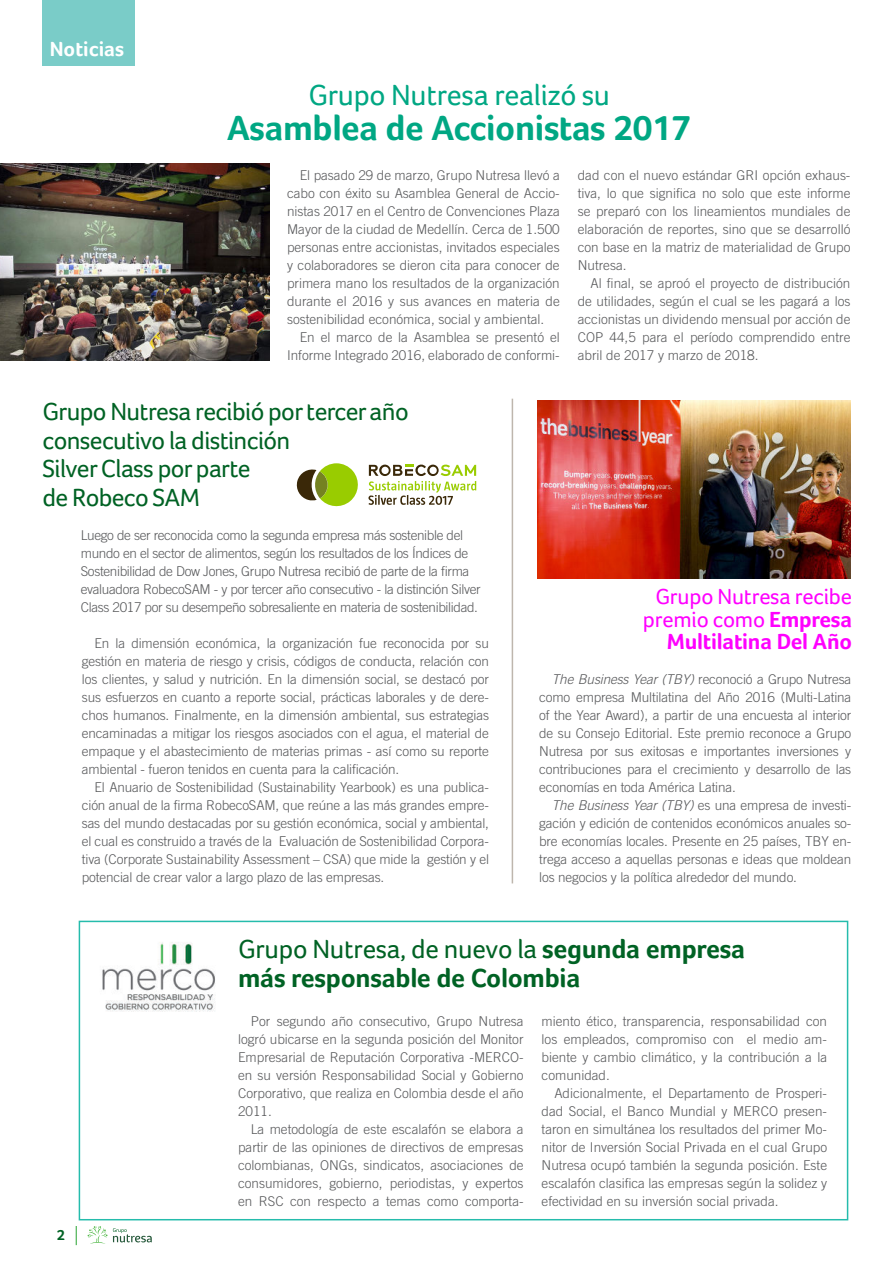
<style>
.page{position:relative;width:893px;height:1263px;background:#fff}
.page>*{position:absolute;margin:0;border:0;box-sizing:border-box;transform-origin:0 0}
.t1{font:700 36px "Foco";letter-spacing:-.01em;color:#00a783}
.t2{font:30px "Foco";letter-spacing:-.01em;color:#00a783}
.t3{font:700 27px/28.5px "Foco";letter-spacing:-.01em;color:#006224}
.t4{font:25.5px/28.5px "Foco";letter-spacing:-.025em;color:#006224}
.t5{font:22.5px/22.5px "Foco";letter-spacing:-.01em;color:#f0f;text-align:right}
.t6{font:700 21px "Foco";color:#fff}
.t7{font:700 15px "Foco";color:#006224}
.t8{font:300 13.5px/18px "Trade Gothic";letter-spacing:-.01em;color:#57585a;text-align:justify}
.s1{font-weight:700}
.s2{font-style:italic}
.s3{font-weight:400}
</style>
<div class="page">
<div style="left:79px;top:921px;width:769px;height:299px;border:2px solid #25bcac"></div>
<div style="left:43px;top:0;width:92px;height:65px;background:#7accc8"></div>
<svg style="left:88px;top:1226px;width:64px;height:18px"></svg>
<svg style="left:76px;top:1226px;width:1px;height:19px"></svg>
<img style="left:0;top:164px;width:270px;height:197px">
<svg style="left:297px;top:463px;width:61px;height:43px"></svg>
<svg style="left:368px;top:464px;width:108px;height:41px"></svg>
<img style="left:102px;top:942px;width:113px;height:70px">
<img style="left:537px;top:400px;width:313px;height:178px">
<hr style="left:512px;top:399px;width:1px;height:484px;background:#beb6ad">
<h3 class="t6" style="left:50px;top:41px;width:76px">Noticias</h3>
<h2 class="t2" style="left:309px;top:82px;width:303px">Grupo Nutresa realizó su</h2>
<h1 class="t1" style="left:227px;top:113px;width:466px">Asamblea de Accionistas 2017</h1>
<p class="t8" style="left:287px;top:167px;width:274px;text-indent:13px">El pasado 29 de marzo, Grupo Nutresa llevó a cabo con éxito su Asamblea General de Accio&shy;nistas 2017 en el Centro de Convenciones Plaza Mayor de la ciudad de Medellín. Cerca de 1.500 personas entre accionistas, invitados especiales y colaboradores se dieron cita para conocer de primera mano los resultados de la organización durante el 2016 y sus avances en materia de sostenibilidad económica, social y ambiental.</p>
<p class="t8" style="left:287px;top:329px;width:274px;text-align:right">En el marco de la Asamblea se presentó el<br>Informe Integrado 2016, elaborado de conformi-</p>
<p class="t8" style="left:578px;top:167px;width:274px">dad con el nuevo estándar GRI opción exhaus&shy;tiva, lo que significa no solo que este informe se preparó con los lineamientos mundiales de elaboración de reportes, sino que se desarrolló con base en la matriz de materialidad de Grupo Nutresa.</p>
<p class="t8" style="left:578px;top:275px;width:274px;text-indent:13px">Al final, se aproó el proyecto de distribución de utilidades, según el cual se les pagará a los accionistas un dividendo mensual por acción de COP 44,5 para el período comprendido entre abril de 2017 y marzo de 2018.</p>
<h3 class="t4" style="left:43px;top:399px;width:368px">Grupo Nutresa recibió por tercer año consecutivo la distinción<br>Silver Class por parte<br>de Robeco SAM</h3>
<p class="t8" style="left:81px;top:527px;width:401px;text-align:left">Luego de ser reconocida como la segunda empresa más sostenible del mundo en el sector de alimentos, según los resultados de los Índices de Sostenibilidad de Dow Jones, Grupo Nutresa recibió de parte de la firma evaluadora RobecoSAM - y por tercer año consecutivo - la distinción Silver Class 2017 por su desempeño sobresaliente en materia de sostenibilidad.</p>
<p class="t8" style="left:82px;top:635px;width:409px;text-indent:13px">En la dimensión económica, la organización fue reconocida por su gestión en materia de riesgo y crisis, códigos de conducta, relación con los clientes, y salud y nutrición. En la dimensión social, se destacó por sus esfuerzos en cuanto a reporte social, prácticas laborales y de dere&shy;chos humanos. Finalmente, en la dimensión ambiental, sus estrategias encaminadas a mitigar los riesgos asociados con el agua, el material de empaque y el abastecimiento de materias primas - así como su reporte ambiental - fueron tenidos en cuenta para la calificación.</p>
<p class="t8" style="left:82px;top:779px;width:409px;text-indent:13px">El Anuario de Sostenibilidad (Sustainability Yearbook) es una publica&shy;ción anual de la firma RobecoSAM, que reúne a las más grandes empre&shy;sas del mundo destacadas por su gestión económica, social y ambiental, el cual es construido a través de la Evaluación de Sostenibilidad Corpora&shy;tiva (Corporate Sustainability Assessment – CSA) que mide la gestión y el potencial de crear valor a largo plazo de las empresas.</p>
<h3 class="t5" style="left:643px;top:587px;width:211px">Grupo Nutresa recibe premio como <span class="s1">Empresa<br>Multilatina Del Año</span></h3>
<p class="t8" style="left:539px;top:671px;width:314px;text-indent:13px"><span class="s2">The Business Year (TBY)</span> reconoció a Grupo Nutresa como empresa Multilatina del Año 2016 (Multi-Latina of the Year Award), a partir de una encuesta al interior de su Consejo Editorial. Este premio reconoce a Grupo Nutresa por sus exitosas e importantes inversiones y contribuciones para el crecimiento y desarrollo de las economías en toda América Latina.</p>
<p class="t8" style="left:539px;top:797px;width:314px;text-indent:13px"><span class="s2">The Business Year (TBY)</span> es una empresa de investi&shy;gación y edición de contenidos económicos anuales so&shy;bre economías locales. Presente en 25 países, TBY en&shy;trega acceso a aquellas personas e ideas que moldean los negocios y la política alrededor del mundo.</p>
<h3 class="t3" style="left:238px;top:937px;width:508px"><span class="s3">Grupo Nutresa, de nuevo la</span> segunda empresa más responsable de Colombia</h3>
<p class="t7" style="left:57px;top:1229px;width:10px">2</p>
<p class="t8" style="left:238px;top:1013px;width:287px;text-indent:13px">Por segundo año consecutivo, Grupo Nutresa logró ubicarse en la segunda posición del Monitor Empresarial de Reputación Corporativa -MERCO&shy;en su versión Responsabilidad Social y Gobierno Corporativo, que realiza en Colombia desde el año 2011.</p>
<p class="t8" style="left:238px;top:1121px;width:287px;text-indent:13px">La metodología de este escalafón se elabora a partir de las opiniones de directivos de empresas colombianas, ONGs, sindicatos, asociaciones de consumidores, gobierno, periodistas, y expertos en RSC con respecto a temas como comporta-</p>
<p class="t8" style="left:542px;top:1013px;width:287px">miento ético, transparencia, responsabilidad con los empleados, compromiso con el medio am&shy;biente y cambio climático, y la contribución a la comunidad.</p>
<p class="t8" style="left:542px;top:1085px;width:287px;text-indent:13px">Adicionalmente, el Departamento de Prosperi&shy;dad Social, el Banco Mundial y MERCO presen&shy;taron en simultánea los resultados del primer Mo&shy;nitor de Inversión Social Privada en el cual Grupo Nutresa ocupó también la segunda posición. Este escalafón clasifica las empresas según la solidez y efectividad en su inversión social privada.</p>
</div>
